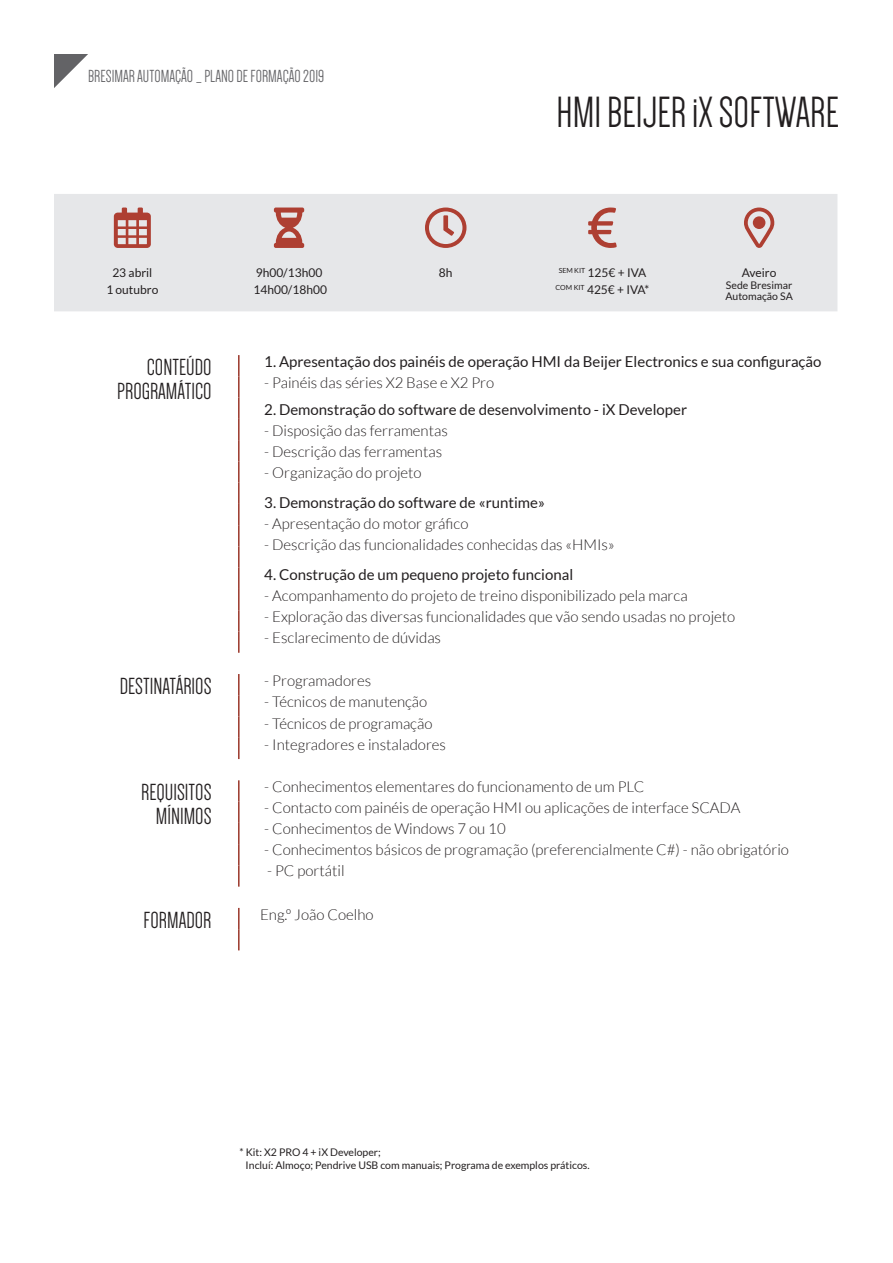
<style>
.page{position:relative;width:893px;height:1263px;background:#fff}
.page>*{position:absolute;margin:0;border:0;box-sizing:border-box;transform-origin:0 0}
.t1{font:45px "Dense";color:#231f20}
.t2{font:24px/24px "Dense";color:#231f20;text-align:right}
.t3{font:18px "Dense";color:#636366}
.t4{font:300 15px "Lato";color:#231f20}
.t5{font:15px "Lato";color:#231f20}
.t6{font:12px/16.5px "Lato";color:#231f20}
.t7{font:10.5px/10.5px "Lato";color:#231f20}
</style>
<div class="page">
<svg style="left:54px;top:54px;width:34px;height:34px"></svg>
<hr style="left:238px;top:674px;width:2px;height:21px;background:#9a372a">
<hr style="left:238px;top:695px;width:2px;height:21px;background:#9a372a">
<hr style="left:238px;top:716px;width:2px;height:22px;background:#9a372a">
<hr style="left:238px;top:738px;width:2px;height:21px;background:#9a372a">
<hr style="left:238px;top:780px;width:2px;height:21px;background:#9a372a">
<hr style="left:238px;top:801px;width:2px;height:22px;background:#9a372a">
<hr style="left:238px;top:823px;width:2px;height:21px;background:#9a372a">
<hr style="left:238px;top:844px;width:2px;height:21px;background:#9a372a">
<hr style="left:238px;top:865px;width:2px;height:22px;background:#9a372a">
<hr style="left:238px;top:908px;width:2px;height:21px;background:#9a372a">
<hr style="left:238px;top:929px;width:2px;height:21px;background:#9a372a">
<hr style="left:238px;top:355px;width:2px;height:21px;background:#9a372a">
<hr style="left:238px;top:376px;width:2px;height:22px;background:#9a372a">
<hr style="left:238px;top:398px;width:2px;height:21px;background:#9a372a">
<hr style="left:238px;top:419px;width:2px;height:21px;background:#9a372a">
<hr style="left:238px;top:440px;width:2px;height:21px;background:#9a372a">
<hr style="left:238px;top:461px;width:2px;height:22px;background:#9a372a">
<hr style="left:238px;top:483px;width:2px;height:21px;background:#9a372a">
<hr style="left:238px;top:504px;width:2px;height:21px;background:#9a372a">
<hr style="left:238px;top:525px;width:2px;height:21px;background:#9a372a">
<hr style="left:238px;top:546px;width:2px;height:22px;background:#9a372a">
<hr style="left:238px;top:568px;width:2px;height:21px;background:#9a372a">
<hr style="left:238px;top:589px;width:2px;height:21px;background:#9a372a">
<hr style="left:238px;top:610px;width:2px;height:21px;background:#9a372a">
<hr style="left:238px;top:631px;width:2px;height:22px;background:#9a372a">
<div style="left:54px;top:194px;width:783px;height:117px;background:#e6e7e9"></div>
<svg style="left:114px;top:208px;width:37px;height:40px"></svg>
<svg style="left:274px;top:208px;width:30px;height:40px"></svg>
<svg style="left:425px;top:208px;width:41px;height:40px"></svg>
<svg style="left:588px;top:208px;width:29px;height:40px"></svg>
<svg style="left:744px;top:208px;width:30px;height:41px"></svg>
<p class="t3" style="left:88px;top:67px;width:238px">BRESIMAR AUTOMAÇÃO _ PLANO DE FORMAÇÃO 2019</p>
<h1 class="t1" style="left:557px;top:90px;width:284px">HMI BEIJER iX SOFTWARE</h1>
<p class="t6" style="left:106px;top:264px;width:53px;text-align:center">23 abril<br>1 outubro</p>
<p class="t6" style="left:253px;top:264px;width:75px">9h00/13h00<br>14h00/18h00</p>
<p class="t6" style="left:439px;top:264px;width:15px">8h</p>
<p class="t6" style="left:555px;top:264px;width:95px"><sup>SEM</sup> <sup>KIT</sup> 125€ + IVA<br><sup>COM</sup> <sup>KIT</sup> 425€ + IVA*</p>
<p class="t6" style="left:742px;top:264px;width:36px">Aveiro</p>
<p class="t7" style="left:725px;top:280px;width:69px">Sede Bresimar<br>Automação SA</p>
<h2 class="t2" style="left:117px;top:355px;width:96px">CONTEÚDO<br>PROGRAMÁTICO</h2>
<p class="t5" style="left:264px;top:353px;width:559px">1. Apresentação dos painéis de operação HMI da Beijer Electronics e sua configuração</p>
<p class="t4" style="left:264px;top:375px;width:231px">- Painéis das séries X2 Base e X2 Pro</p>
<p class="t5" style="left:264px;top:401px;width:424px">2. Demonstração do software de desenvolvimento - iX Developer</p>
<p class="t4" style="left:264px;top:423px;width:185px">- Disposição das ferramentas</p>
<p class="t4" style="left:264px;top:444px;width:179px">- Descrição das ferramentas</p>
<p class="t4" style="left:264px;top:465px;width:159px">- Organização do projeto</p>
<p class="t5" style="left:264px;top:494px;width:282px">3. Demonstração do software de «runtime»</p>
<p class="t4" style="left:264px;top:516px;width:206px">- Apresentação do motor gráfico</p>
<p class="t4" style="left:264px;top:537px;width:352px">- Descrição das funcionalidades conhecidas das «HMIs»</p>
<p class="t5" style="left:264px;top:566px;width:310px">4. Construção de um pequeno projeto funcional</p>
<p class="t4" style="left:264px;top:588px;width:425px">- Acompanhamento do projeto de treino disponibilizado pela marca</p>
<p class="t4" style="left:264px;top:609px;width:473px">- Exploração das diversas funcionalidades que vão sendo usadas no projeto</p>
<p class="t4" style="left:264px;top:630px;width:178px">- Esclarecimento de dúvidas</p>
<h2 class="t2" style="left:120px;top:674px;width:93px">DESTINATÁRIOS</h2>
<p class="t4" style="left:264px;top:673px;width:108px">- Programadores</p>
<p class="t4" style="left:264px;top:694px;width:165px">- Técnicos de manutenção</p>
<p class="t4" style="left:264px;top:715px;width:170px">- Técnicos de programação</p>
<p class="t4" style="left:264px;top:736px;width:183px">- Integradores e instaladores</p>
<h2 class="t2" style="left:141px;top:780px;width:72px">REQUISITOS<br>MÍNIMOS</h2>
<p class="t4" style="left:264px;top:779px;width:382px">- Conhecimentos elementares do funcionamento de um PLC</p>
<p class="t4" style="left:264px;top:800px;width:478px">- Contacto com painéis de operação HMI ou aplicações de interface SCADA</p>
<p class="t4" style="left:264px;top:821px;width:243px">- Conhecimentos de Windows 7 ou 10</p>
<p class="t4" style="left:264px;top:842px;width:526px">- Conhecimentos básicos de programação (preferencialmente C#) - não obrigatório</p>
<p class="t4" style="left:267px;top:863px;width:79px">- PC portátil</p>
<h2 class="t2" style="left:144px;top:908px;width:69px">FORMADOR</h2>
<p class="t4" style="left:260px;top:906px;width:115px">Eng.º João Coelho</p>
<p class="t7" style="left:246px;top:1145px;width:346px;line-height:13.5px;text-indent:-6px">* Kit: X2 PRO 4 + iX Developer;<br>Incluí: Almoço; Pendrive USB com manuais; Programa de exemplos práticos.</p>
</div>
